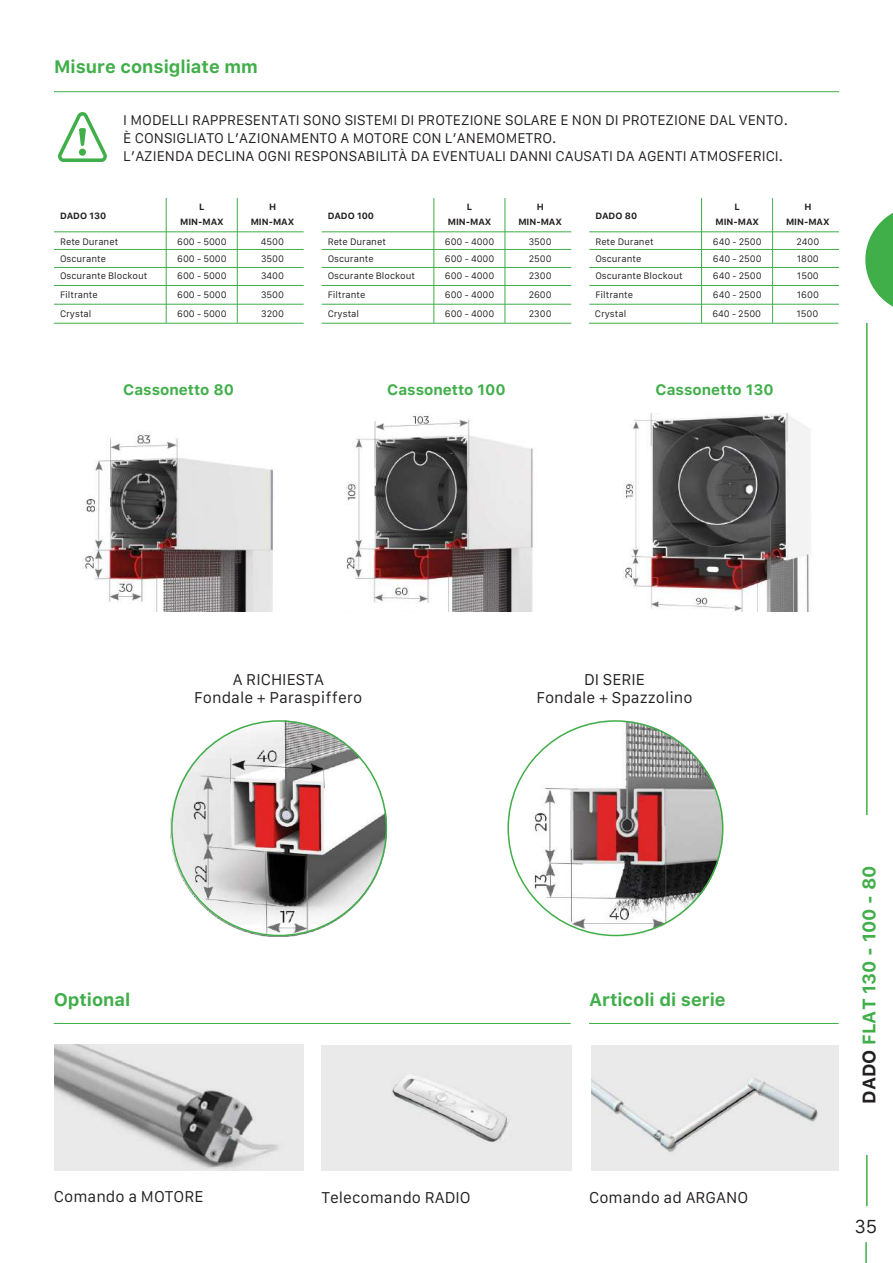
<style>
.page{position:relative;width:893px;height:1263px;background:#fff}
.page>*{position:absolute;margin:0;border:0;box-sizing:border-box;transform-origin:0 0}
.t1{font:700 18px "Galvji";color:#40ae49}
.t2{font:18px "Galvji";color:#231f20}
.t3{font:15px/18px "Galvji";color:#231f20;text-align:center}
.t4{font:700 15px "Galvji";color:#40ae49}
.t5{font:13.5px/18px "Galvji";color:#231f20}
.t6{font:9px/18.5px "Galvji";color:#231f20}
.t7{font:700 9px/15px "Galvji";color:#231f20;text-align:center}
.s1{color:#231f20}
</style>
<div class="page">
<hr style="left:865px;top:1242px;width:2px;height:21px;background:#40ae49">
<hr style="left:866px;top:323px;width:2px;height:883px;background:#40ae49">
<svg style="left:865px;top:213px;width:28px;height:94px"></svg>
<hr style="left:54px;top:1023px;width:517px;height:1px;background:#40ae49">
<hr style="left:589px;top:1023px;width:250px;height:1px;background:#40ae49">
<img style="left:54px;top:1045px;width:250px;height:125px">
<img style="left:321px;top:1045px;width:250px;height:126px">
<hr style="left:54px;top:91px;width:785px;height:1px;background:#40ae49">
<img style="left:591px;top:1045px;width:248px;height:126px">
<div style="left:851px;top:815px;width:31px;height:339px;background:#fff"></div>
<hr style="left:54px;top:231px;width:250px;height:1px;background:#40ae49">
<hr style="left:322px;top:231px;width:249px;height:1px;background:#40ae49">
<hr style="left:589px;top:231px;width:250px;height:1px;background:#40ae49">
<hr style="left:54px;top:249px;width:250px;height:1px;background:#40ae49">
<hr style="left:322px;top:249px;width:249px;height:1px;background:#40ae49">
<hr style="left:589px;top:249px;width:250px;height:1px;background:#40ae49">
<hr style="left:54px;top:267px;width:250px;height:1px;background:#40ae49">
<hr style="left:322px;top:267px;width:249px;height:1px;background:#40ae49">
<hr style="left:589px;top:267px;width:250px;height:1px;background:#40ae49">
<hr style="left:54px;top:285px;width:250px;height:1px;background:#40ae49">
<hr style="left:54px;top:323px;width:250px;height:1px;background:#40ae49">
<hr style="left:322px;top:323px;width:249px;height:1px;background:#40ae49">
<hr style="left:589px;top:323px;width:249px;height:1px;background:#40ae49">
<hr style="left:322px;top:285px;width:249px;height:1px;background:#40ae49">
<hr style="left:589px;top:285px;width:250px;height:1px;background:#40ae49">
<hr style="left:54px;top:304px;width:250px;height:1px;background:#40ae49">
<hr style="left:322px;top:304px;width:249px;height:1px;background:#40ae49">
<hr style="left:589px;top:304px;width:250px;height:1px;background:#40ae49">
<hr style="left:237px;top:198px;width:1px;height:125px;background:#40ae49">
<hr style="left:505px;top:198px;width:1px;height:125px;background:#40ae49">
<hr style="left:772px;top:198px;width:1px;height:125px;background:#40ae49">
<hr style="left:166px;top:198px;width:1px;height:125px;background:#40ae49">
<hr style="left:433px;top:198px;width:1px;height:125px;background:#40ae49">
<hr style="left:701px;top:198px;width:1px;height:125px;background:#40ae49">
<img style="left:82px;top:433px;width:191px;height:178px">
<img style="left:346px;top:414px;width:187px;height:197px">
<img style="left:623px;top:413px;width:188px;height:198px">
<img style="left:171px;top:720px;width:216px;height:216px">
<img style="left:510px;top:720px;width:212px;height:216px">
<svg style="left:58px;top:112px;width:49px;height:50px"></svg>
<h1 class="t1" style="left:54px;top:56px;width:205px">Misure consigliate mm</h1>
<p class="t5" style="left:123px;top:111px;width:666px">I MODELLI RAPPRESENTATI SONO SISTEMI DI PROTEZIONE SOLARE E NON DI PROTEZIONE DAL VENTO.<br>È CONSIGLIATO L’AZIONAMENTO A MOTORE CON L’ANEMOMETRO.<br>L’AZIENDA DECLINA OGNI RESPONSABILITÀ DA EVENTUALI DANNI CAUSATI DA AGENTI ATMOSFERICI.</p>
<p class="t7" style="left:180px;top:199px;width:45px">L<br>MIN-MAX</p>
<p class="t7" style="left:448px;top:199px;width:45px">L<br>MIN-MAX</p>
<p class="t7" style="left:715px;top:199px;width:45px">L<br>MIN-MAX</p>
<p class="t7" style="left:251px;top:199px;width:45px">H<br>MIN-MAX</p>
<p class="t7" style="left:518px;top:199px;width:45px">H<br>MIN-MAX</p>
<p class="t7" style="left:786px;top:199px;width:45px">H<br>MIN-MAX</p>
<p class="t7" style="left:60px;top:209px;width:48px">DADO 130</p>
<p class="t7" style="left:328px;top:209px;width:48px">DADO 100</p>
<p class="t7" style="left:595px;top:209px;width:43px">DADO 80</p>
<p class="t6" style="left:60px;top:232px;width:60px">Rete Duranet</p>
<p class="t6" style="left:177px;top:232px;width:51px">600 - 5000</p>
<p class="t6" style="left:261px;top:232px;width:25px">4500</p>
<p class="t6" style="left:328px;top:232px;width:60px">Rete Duranet</p>
<p class="t6" style="left:445px;top:232px;width:51px">600 - 4000</p>
<p class="t6" style="left:529px;top:232px;width:25px">3500</p>
<p class="t6" style="left:595px;top:232px;width:60px">Rete Duranet</p>
<p class="t6" style="left:713px;top:232px;width:50px">640 - 2500</p>
<p class="t6" style="left:796px;top:232px;width:24px">2400</p>
<p class="t6" style="left:60px;top:249px;width:48px">Oscurante</p>
<p class="t6" style="left:177px;top:249px;width:51px">600 - 5000</p>
<p class="t6" style="left:261px;top:249px;width:25px">3500</p>
<p class="t6" style="left:328px;top:249px;width:48px">Oscurante</p>
<p class="t6" style="left:445px;top:249px;width:51px">600 - 4000</p>
<p class="t6" style="left:529px;top:249px;width:24px">2500</p>
<p class="t6" style="left:595px;top:249px;width:48px">Oscurante</p>
<p class="t6" style="left:713px;top:249px;width:50px">640 - 2500</p>
<p class="t6" style="left:797px;top:249px;width:24px">1800</p>
<p class="t6" style="left:60px;top:267px;width:89px">Oscurante Blockout</p>
<p class="t6" style="left:177px;top:267px;width:51px">600 - 5000</p>
<p class="t6" style="left:261px;top:267px;width:25px">3400</p>
<p class="t6" style="left:328px;top:267px;width:89px">Oscurante Blockout</p>
<p class="t6" style="left:445px;top:267px;width:51px">600 - 4000</p>
<p class="t6" style="left:529px;top:267px;width:24px">2300</p>
<p class="t6" style="left:595px;top:267px;width:89px">Oscurante Blockout</p>
<p class="t6" style="left:713px;top:267px;width:50px">640 - 2500</p>
<p class="t6" style="left:797px;top:267px;width:23px">1500</p>
<p class="t6" style="left:60px;top:286px;width:39px">Filtrante<br>Crystal</p>
<p class="t6" style="left:177px;top:286px;width:51px">600 - 5000</p>
<p class="t6" style="left:328px;top:286px;width:39px">Filtrante</p>
<p class="t6" style="left:595px;top:286px;width:39px">Filtrante</p>
<p class="t6" style="left:177px;top:304px;width:51px">600 - 5000</p>
<p class="t6" style="left:445px;top:304px;width:51px">600 - 4000</p>
<p class="t6" style="left:712px;top:304px;width:50px">640 - 2500</p>
<p class="t6" style="left:261px;top:286px;width:25px">3500</p>
<p class="t6" style="left:445px;top:286px;width:51px">600 - 4000</p>
<p class="t6" style="left:713px;top:286px;width:50px">640 - 2500</p>
<p class="t6" style="left:261px;top:304px;width:24px">3200</p>
<p class="t6" style="left:529px;top:304px;width:24px">2300</p>
<p class="t6" style="left:796px;top:304px;width:23px">1500</p>
<p class="t6" style="left:529px;top:286px;width:25px">2600</p>
<p class="t6" style="left:797px;top:286px;width:24px">1600</p>
<p class="t6" style="left:328px;top:304px;width:33px">Crystal</p>
<p class="t6" style="left:595px;top:304px;width:33px">Crystal</p>
<h2 class="t4" style="left:123px;top:381px;width:112px">Cassonetto 80</h2>
<h2 class="t4" style="left:387px;top:381px;width:120px">Cassonetto 100</h2>
<h2 class="t4" style="left:656px;top:381px;width:120px">Cassonetto 130</h2>
<h2 class="t3" style="left:194px;top:671px;width:169px">A RICHIESTA<br>Fondale + Paraspiffero</h2>
<h2 class="t3" style="left:536px;top:671px;width:158px">DI SERIE<br>Fondale + Spazzolino</h2>
<h1 class="t1" style="left:54px;top:989px;width:78px">Optional</h1>
<h1 class="t1" style="left:589px;top:989px;width:138px">Articoli di serie</h1>
<h2 class="t3" style="left:54px;top:1188px;width:151px">Comando a MOTORE</h2>
<h2 class="t3" style="left:321px;top:1189px;width:151px">Telecomando RADIO</h2>
<h2 class="t3" style="left:589px;top:1189px;width:161px">Comando ad ARGANO</h2>
<h1 class="t1" style="left:858px;top:1104px;width:240px;rotate:-90deg"><span class="s1">DADO</span> FLAT 130 - 100 - 80</h1>
<h1 class="t2" style="left:855px;top:1216px;width:24px">35</h1>
</div>
